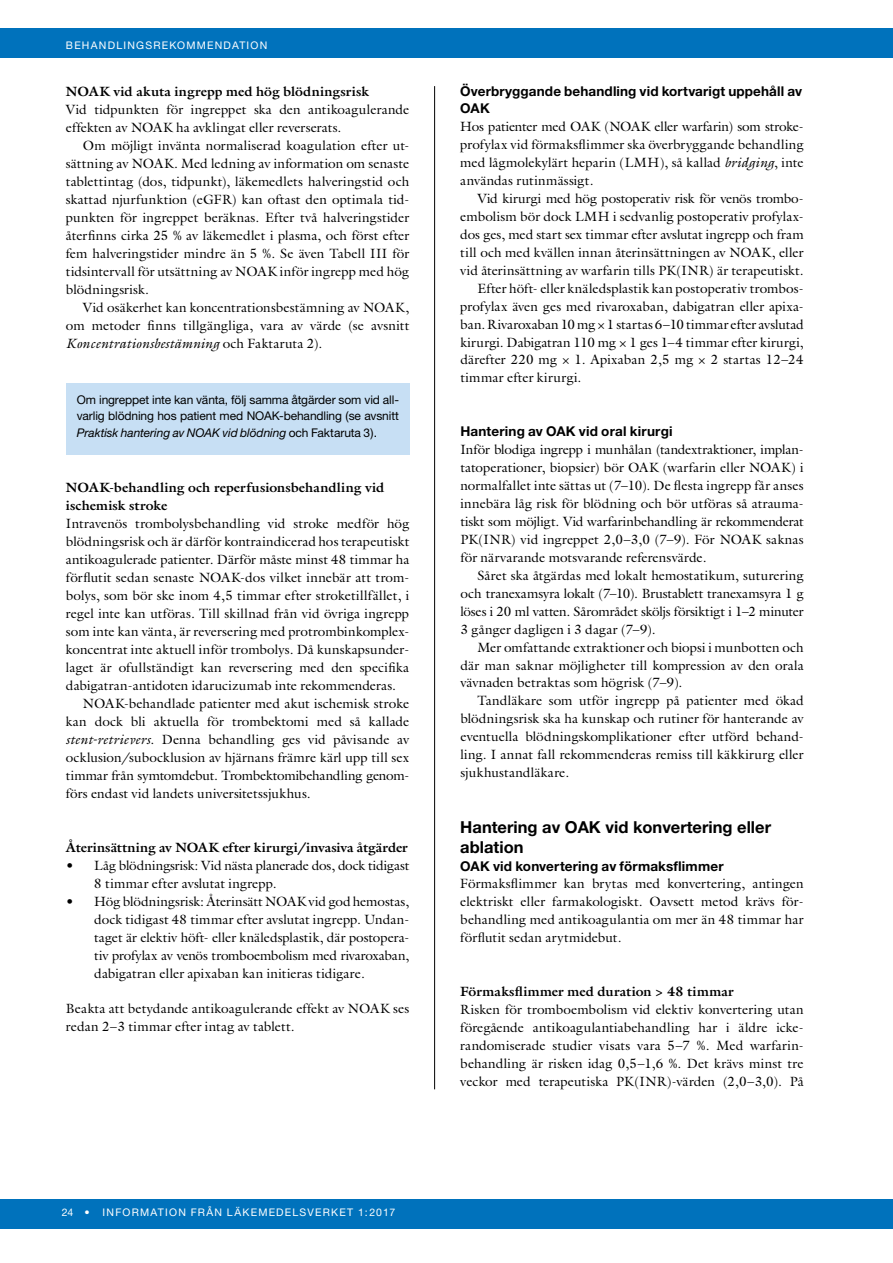
<style>
.page{position:relative;width:893px;height:1263px;background:#fff}
.page>*{position:absolute;margin:0;border:0;box-sizing:border-box;transform-origin:0 0}
.t1{font:700 16.5px/19.8px "Helvetica Neue";color:#000}
.t2{font:13.5px/18px "Galliard LT";letter-spacing:.005em;color:#000}
.t3{font:700 13.5px/18px "Galliard LT";letter-spacing:.01em;color:#000}
.t4{font:700 13.5px/18px "Helvetica Neue";letter-spacing:.01em;color:#000}
.t5{font:13.5px "Galliard LT";letter-spacing:-.02em;color:#000}
.t6{font:13.5px "Galliard LT";letter-spacing:-.015em;color:#000}
.t7{font:13.5px "Galliard LT";letter-spacing:.03em;color:#000}
.t8{font:12px/16.5px "Helvetica Neue";letter-spacing:-.01em;color:#000;text-align:justify}
.t9{font:10.5px "Helvetica Neue";letter-spacing:.115em;color:#fff}
.s1{font-style:italic}
</style>
<div class="page">
<div style="left:0;top:1199px;width:893px;height:30px;background:#0072bc"></div>
<div style="left:0;top:28px;width:893px;height:30px;background:#0072bc"></div>
<hr style="left:434px;top:86px;width:1px;height:1003px;background:#000">
<div style="left:66px;top:384px;width:344px;height:71px;background:#c7dff4"></div>
<p class="t9" style="left:66px;top:39px;width:203px">BEHANDLINGSREKOMMENDATION</p>
<p class="t3" style="left:66px;top:82px;width:305px">NOAK vid akuta ingrepp med hög blödningsrisk</p>
<p class="t2" style="left:66px;top:100px;width:345px">Vid tidpunkten för ingreppet ska den antikoagulerande effekten av NOAK ha avklingat eller reverserats.</p>
<p class="t2" style="left:66px;top:136px;width:345px;text-align:justify;text-indent:17px">Om möjligt invänta normaliserad koagulation efter ut&shy;sättning av NOAK. Med ledning av information om senaste tablettintag (dos, tidpunkt), läkemedlets halveringstid och skattad njurfunktion (eGFR) kan oftast den optimala tid&shy;punkten för ingreppet beräknas. Efter två halveringstider återfinns cirka 25 % av läkemedlet i plasma, och först efter fem halveringstider mindre än 5 %. Se även Tabell III för tidsintervall för utsättning av NOAK inför ingrepp med hög blödningsrisk.</p>
<p class="t2" style="left:66px;top:298px;width:345px;text-align:justify;text-indent:17px">Vid osäkerhet kan koncentrationsbestämning av NOAK, om metoder finns tillgängliga, vara av värde (se avsnitt <span class="s1">Koncentrationsbestämning</span> och Faktaruta 2).</p>
<p class="t8" style="left:77px;top:391px;width:324px">Om ingreppet inte kan vänta, följ samma åtgärder som vid all&shy;varlig blödning hos patient med NOAK-behandling (se avsnitt <span class="s1">Praktisk hantering av NOAK vid blödning</span> och Faktaruta 3).</p>
<p class="t3" style="left:66px;top:478px;width:320px">NOAK-behandling och reperfusionsbehandling vid ischemisk stroke</p>
<p class="t2" style="left:66px;top:514px;width:345px">Intravenös trombolysbehandling vid stroke medför hög</p>
<p class="t2" style="left:66px;top:532px;width:345px">blödningsrisk och är därför kontraindicerad hos terapeutiskt</p>
<p class="t2" style="left:66px;top:550px;width:345px">antikoagulerade patienter. Därför måste minst 48 timmar ha</p>
<p class="t2" style="left:66px;top:568px;width:345px">förflutit sedan senaste NOAK-dos vilket innebär att trom-</p>
<p class="t2" style="left:66px;top:586px;width:345px">bolys, som bör ske inom 4,5 timmar efter stroketillfället, i</p>
<p class="t2" style="left:66px;top:604px;width:345px">regel inte kan utföras. Till skillnad från vid övriga ingrepp</p>
<p class="t2" style="left:66px;top:622px;width:345px">som inte kan vänta, är reversering med protrombinkomplex-</p>
<p class="t2" style="left:66px;top:640px;width:345px">koncentrat inte aktuell inför trombolys. Då kunskapsunder-</p>
<p class="t2" style="left:66px;top:658px;width:345px">laget är ofullständigt kan reversering med den specifika</p>
<p class="t2" style="left:66px;top:676px;width:332px">dabigatran-antidoten idarucizumab inte rekommenderas.</p>
<p class="t2" style="left:83px;top:694px;width:328px">NOAK-behandlade patienter med akut ischemisk stroke</p>
<p class="t2" style="left:66px;top:712px;width:345px">kan dock bli aktuella för trombektomi med så kallade</p>
<p class="t2" style="left:66px;top:730px;width:345px"><span class="s1">stent-retrievers</span>. Denna behandling ges vid påvisande av</p>
<p class="t2" style="left:66px;top:748px;width:345px">ocklusion/subocklusion av hjärnans främre kärl upp till sex</p>
<p class="t5" style="left:66px;top:766px;width:343px">timmar från symtomdebut. Trombektomibehandling genom-</p>
<p class="t2" style="left:66px;top:784px;width:246px">förs endast vid landets universitetssjukhus.</p>
<p class="t3" style="left:66px;top:838px;width:343px">Återinsättning av NOAK efter kirurgi/invasiva åtgärder</p>
<p class="t2" style="left:94px;top:856px;width:317px;text-indent:-28px">• Låg blödningsrisk: Vid nästa planerade dos, dock tidigast<br>8 timmar efter avslutat ingrepp.</p>
<p class="t2" style="left:94px;top:892px;width:316px;text-indent:-28px">• Hög blödningsrisk: Återinsätt NOAK vid god hemostas, dock tidigast 48 timmar efter avslutat ingrepp. Undan&shy;taget är elektiv höft- eller knäledsplastik, där postopera&shy;tiv profylax av venös tromboembolism med rivaroxaban, dabigatran eller apixaban kan initieras tidigare.</p>
<p class="t2" style="left:66px;top:1000px;width:345px">Beakta att betydande antikoagulerande effekt av NOAK ses redan 2–3 timmar efter intag av tablett.</p>
<p class="t9" style="left:62px;top:1206px;width:335px">24 • INFORMATION FRÅN LÄKEMEDELSVERKET 1:2017</p>
<p class="t4" style="left:460px;top:81px;width:343px">Överbryggande behandling vid kortvarigt uppehåll av<br>OAK</p>
<p class="t2" style="left:460px;top:118px;width:345px;text-align:justify">Hos patienter med OAK (NOAK eller warfarin) som stroke&shy;profylax vid förmaksflimmer ska överbryggande behandling med lågmolekylärt heparin (LMH), så kallad <span class="s1">bridging</span>, inte användas rutinmässigt.</p>
<p class="t6" style="left:477px;top:190px;width:326px">Vid kirurgi med hög postoperativ risk för venös trombo-</p>
<p class="t2" style="left:460px;top:207px;width:345px">embolism bör dock LMH i sedvanlig postoperativ profylax-</p>
<p class="t2" style="left:460px;top:225px;width:345px">dos ges, med start sex timmar efter avslutat ingrepp och fram</p>
<p class="t2" style="left:460px;top:243px;width:345px">till och med kvällen innan återinsättningen av NOAK, eller</p>
<p class="t2" style="left:460px;top:261px;width:345px">vid återinsättning av warfarin tills PK(INR) är terapeutiskt.</p>
<p class="t2" style="left:477px;top:279px;width:328px">Efter höft- eller knäledsplastik kan postoperativ trombos-</p>
<p class="t2" style="left:460px;top:297px;width:345px">profylax även ges med rivaroxaban, dabigatran eller apixa-</p>
<p class="t2" style="left:460px;top:315px;width:345px">ban. Rivaroxaban 10 mg × 1 startas 6–10 timmar efter avslutad</p>
<p class="t2" style="left:460px;top:333px;width:345px">kirurgi. Dabigatran 110 mg × 1 ges 1–4 timmar efter kirurgi,</p>
<p class="t2" style="left:460px;top:351px;width:345px">därefter 220 mg × 1. Apixaban 2,5 mg × 2 startas 12–24</p>
<p class="t7" style="left:460px;top:369px;width:122px">timmar efter kirurgi.</p>
<p class="t4" style="left:460px;top:422px;width:214px">Hantering av OAK vid oral kirurgi</p>
<p class="t2" style="left:460px;top:440px;width:345px">Inför blodiga ingrepp i munhålan (tandextraktioner, implan&shy;tatoperationer, biopsier) bör OAK (warfarin eller NOAK) i normalfallet inte sättas ut (7–10). De flesta ingrepp får anses innebära låg risk för blödning och bör utföras så atrauma&shy;tiskt som möjligt. Vid warfarinbehandling är rekommenderat PK(INR) vid ingreppet 2,0–3,0 (7–9). För NOAK saknas för närvarande motsvarande referensvärde.</p>
<p class="t2" style="left:460px;top:566px;width:345px;text-align:justify;text-indent:17px">Såret ska åtgärdas med lokalt hemostatikum, suturering och tranexamsyra lokalt (7–10). Brustablett tranexamsyra 1 g löses i 20 ml vatten. Sårområdet sköljs försiktigt i 1–2 minuter 3 gånger dagligen i 3 dagar (7–9).</p>
<p class="t2" style="left:460px;top:638px;width:345px;text-align:justify;text-indent:17px">Mer omfattande extraktioner och biopsi i munbotten och där man saknar möjligheter till kompression av den orala vävnaden betraktas som högrisk (7–9).</p>
<p class="t2" style="left:460px;top:692px;width:345px;text-align:justify;text-indent:17px">Tandläkare som utför ingrepp på patienter med ökad blödningsrisk ska ha kunskap och rutiner för hanterande av eventuella blödningskomplikationer efter utförd behand&shy;ling. I annat fall rekommenderas remiss till käkkirurg eller sjukhustandläkare.</p>
<p class="t1" style="left:460px;top:817px;width:312px">Hantering av OAK vid konvertering eller ablation</p>
<p class="t4" style="left:460px;top:856px;width:265px">OAK vid konvertering av förmaksflimmer</p>
<p class="t2" style="left:460px;top:875px;width:345px">Förmaksflimmer kan brytas med konvertering, antingen elektriskt eller farmakologiskt. Oavsett metod krävs för&shy;behandling med antikoagulantia om mer än 48 timmar har förflutit sedan arytmidebut.</p>
<p class="t3" style="left:460px;top:982px;width:275px">Förmaksflimmer med duration &gt; 48 timmar</p>
<p class="t2" style="left:460px;top:1000px;width:345px">Risken för tromboembolism vid elektiv konvertering utan föregående antikoagulantiabehandling har i äldre icke&shy;randomiserade studier visats vara 5–7 %. Med warfarin&shy;behandling är risken idag 0,5–1,6 %. Det krävs minst tre veckor med terapeutiska PK(INR)-värden (2,0–3,0). På</p>
</div>
